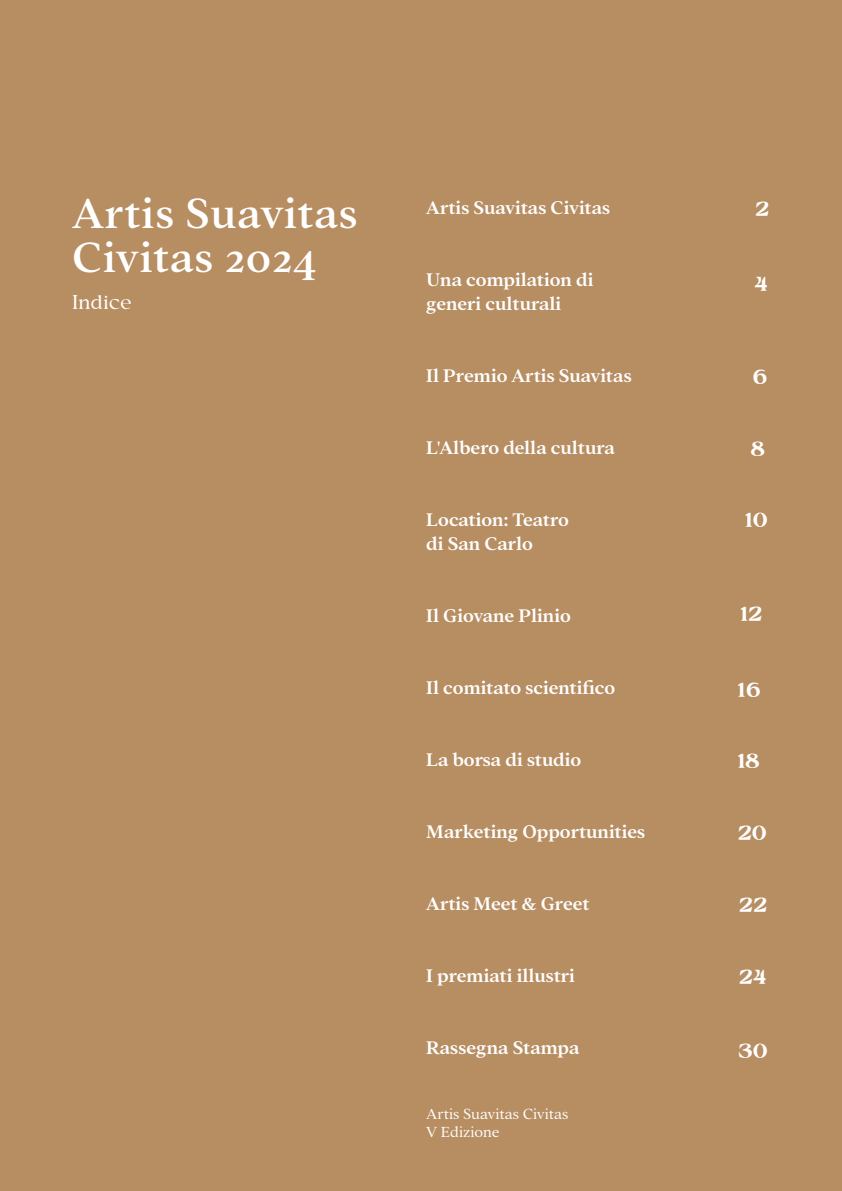
<style>
.page{position:relative;width:842px;height:1191px;background:#b78d62}
.page>*{position:absolute;margin:0;border:0;box-sizing:border-box;transform-origin:0 0}
.t1{font:500 46px/44px "Addington CF";letter-spacing:.02em;color:#fff}
.t2{font:600 20px/24px "Addington CF";color:#fff}
.t3{font:600 20px "Chevalon";letter-spacing:-.02em;color:#fff}
.t4{font:20px "Chevalon";color:#fff}
.t5{font:300 16px/18px "Addington CF";color:#fff}
</style>
<div class="page">
<h1 class="t1" style="left:72px;top:189px;width:287px">Artis Suavitas<br>Civitas 2024</h1>
<p class="t2" style="left:426px;top:195px;width:185px">Artis Suavitas Civitas</p>
<p class="t2" style="left:426px;top:267px;width:169px">Una compilation di generi culturali</p>
<p class="t4" style="left:72px;top:290px;width:61px">Indice</p>
<p class="t3" style="left:755px;top:197px;width:16px">2</p>
<p class="t3" style="left:754px;top:272px;width:15px">4</p>
<p class="t2" style="left:426px;top:363px;width:207px">Il Premio Artis Suavitas</p>
<p class="t3" style="left:752px;top:366px;width:17px">6</p>
<p class="t2" style="left:426px;top:435px;width:190px">L'Albero della cultura</p>
<p class="t3" style="left:750px;top:437px;width:17px">8</p>
<p class="t2" style="left:426px;top:507px;width:144px">Location: Teatro di San Carlo</p>
<p class="t3" style="left:745px;top:509px;width:25px">10</p>
<p class="t2" style="left:426px;top:603px;width:146px">Il Giovane Plinio</p>
<p class="t3" style="left:740px;top:603px;width:24px">12</p>
<p class="t2" style="left:426px;top:675px;width:190px">Il comitato scientifico</p>
<p class="t3" style="left:737px;top:678px;width:25px">16</p>
<p class="t2" style="left:426px;top:747px;width:156px">La borsa di studio</p>
<p class="t3" style="left:737px;top:749px;width:24px">18</p>
<p class="t2" style="left:426px;top:819px;width:220px">Marketing Opportunities</p>
<p class="t3" style="left:738px;top:821px;width:31px">20</p>
<p class="t2" style="left:426px;top:891px;width:165px">Artis Meet &amp; Greet</p>
<p class="t3" style="left:739px;top:893px;width:31px">22</p>
<p class="t2" style="left:426px;top:963px;width:150px">I premiati illustri</p>
<p class="t3" style="left:739px;top:965px;width:30px">24</p>
<p class="t2" style="left:426px;top:1035px;width:155px">Rassegna Stampa</p>
<p class="t3" style="left:738px;top:1039px;width:32px">30</p>
<p class="t5" style="left:426px;top:1104px;width:144px">Artis Suavitas Civitas<br>V Edizione</p>
</div>
